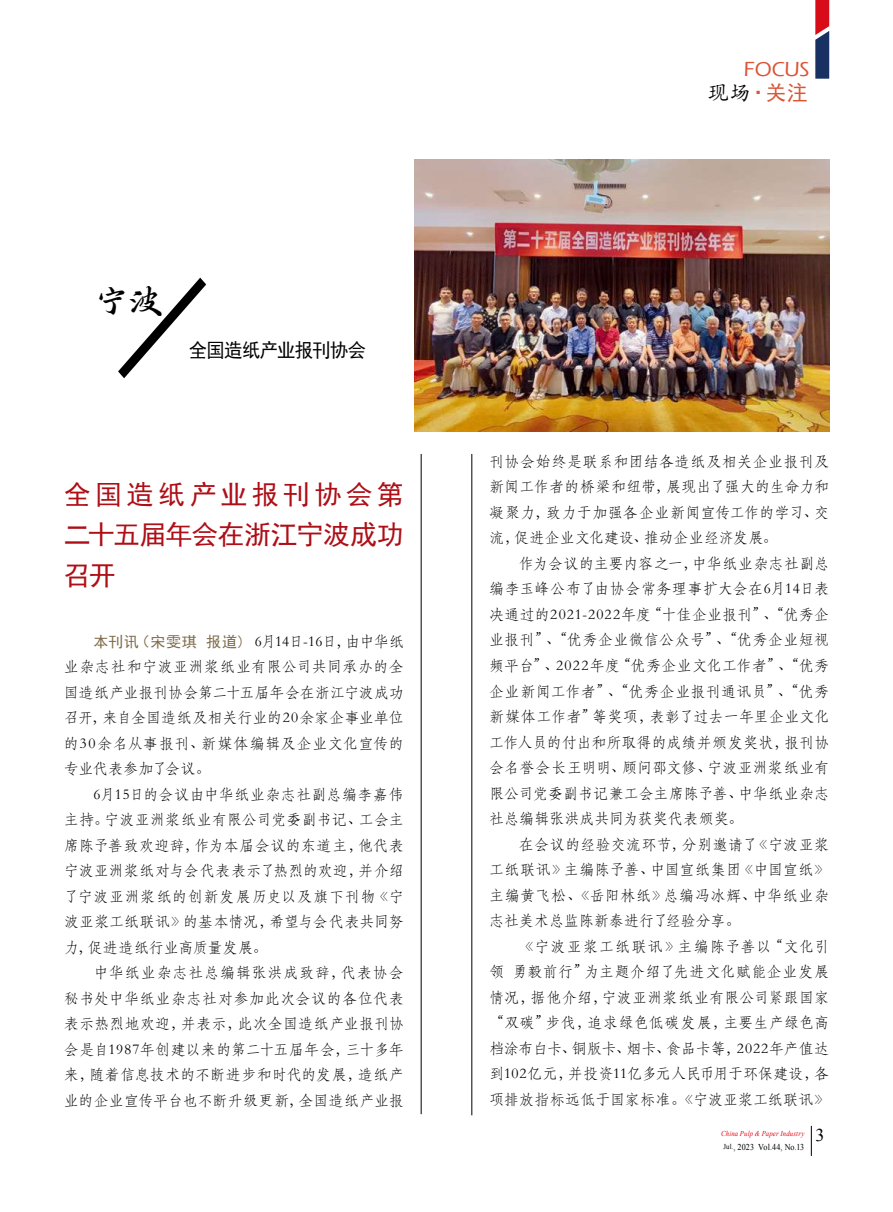
<style>
.page{position:relative;width:893px;height:1212px;background:#fff}
.page>*{position:absolute;margin:0;border:0;box-sizing:border-box;transform-origin:0 0}
.t1{font:36px "hongleixingshu";color:#000}
.t2{font:27px/40.5px "Sim Hei";letter-spacing:-.005em;color:#ae0e16;text-align:justify}
.t3{font:21px "Sim Hei";color:#db5435}
.t4{font:500 21px "Eras ITC";letter-spacing:-.015em;color:#db5435}
.t5{font:19.5px "Sim Hei";letter-spacing:-.035em;color:#000;scale:.94 1}
.t6{font:18px "Times New Roman";color:#000}
.t7{font:15px/25.5px "ST Fangsong";letter-spacing:.01em;color:#000;text-align:justify}
.t8{font:9px "Times New Roman";letter-spacing:.01em;color:#000;scale:.9 1}
.t9{font:italic 7.5px "Times New Roman";letter-spacing:.02em;color:#e60212;scale:.9 1}
.s1{font-family:"Sim Hei";color:#7d6b48}
.s2{font-family:"Kai Ti GB2312";color:#000}
.s3{font-size:7.5px}
</style>
<div class="page">
<hr style="left:421px;top:454px;width:1px;height:660px;background:#000">
<hr style="left:472px;top:454px;width:1px;height:661px;background:#000">
<svg style="left:118px;top:278px;width:88px;height:100px"></svg>
<img style="left:414px;top:159px;width:415px;height:273px">
<svg style="left:815px;top:0;width:14px;height:79px"></svg>
<hr style="left:811px;top:1126px;width:1px;height:30px;background:#000">
<h1 class="t1" style="left:94px;top:282px;width:70px">宁波</h1>
<h3 class="t5" style="left:189px;top:340px;width:190px">全国造纸产业报刊协会</h3>
<h2 class="t2" style="left:64px;top:474px;width:342px">全国造纸产业报刊协会第二十五届年会在浙江宁波成功召开</h2>
<p class="t7" style="left:64px;top:628px;width:342px;text-indent:30px"><span class="s1">本刊讯（宋雯琪 报道)</span> 6月14日-16日，由中华纸业杂志社和宁波亚洲浆纸业有限公司共同承办的全国造纸产业报刊协会第二十五届年会在浙江宁波成功召开，来自全国造纸及相关行业的20余家企事业单位的30余名从事报刊、新媒体编辑及企业文化宣传的专业代表参加了会议。</p>
<p class="t7" style="left:64px;top:781px;width:342px;text-indent:30px">6月15日的会议由中华纸业杂志社副总编李嘉伟主持。宁波亚洲浆纸业有限公司党委副书记、工会主席陈予善致欢迎辞，作为本届会议的东道主，他代表宁波亚洲浆纸对与会代表表示了热烈的欢迎，并介绍了宁波亚洲浆纸的创新发展历史以及旗下刊物《宁波亚浆工纸联讯》的基本情况，希望与会代表共同努力，促进造纸行业高质量发展。</p>
<p class="t7" style="left:64px;top:959px;width:342px;text-indent:30px">中华纸业杂志社总编辑张洪成致辞，代表协会秘书处中华纸业杂志社对参加此次会议的各位代表表示热烈地欢迎，并表示，此次全国造纸产业报刊协会是自1987年创建以来的第二十五届年会，三十多年来，随着信息技术的不断进步和时代的发展，造纸产业的企业宣传平台也不断升级更新，全国造纸产业报</p>
<h3 class="t4" style="left:744px;top:58px;width:67px">FOCUS</h3>
<h3 class="t3" style="left:708px;top:82px;width:101px"><span class="s2">现场</span>·关注</h3>
<p class="t7" style="left:489px;top:448px;width:342px">刊协会始终是联系和团结各造纸及相关企业报刊及新闻工作者的桥梁和纽带，展现出了强大的生命力和凝聚力，致力于加强各企业新闻宣传工作的学习、交流，促进企业文化建设、推动企业经济发展。</p>
<p class="t7" style="left:489px;top:550px;width:342px;text-indent:30px">作为会议的主要内容之一，中华纸业杂志社副总编李玉峰公布了由协会常务理事扩大会在6月14日表决通过的2021-2022年度“十佳企业报刊”、“优秀企业报刊”、“优秀企业微信公众号”、“优秀企业短视频平台”、2022年度“优秀企业文化工作者”、“优秀企业新闻工作者”、“优秀企业报刊通讯员”、“优秀新媒体工作者”等奖项，表彰了过去一年里企业文化工作人员的付出和所取得的成绩并颁发奖状，报刊协会名誉会长王明明、顾问邵文修、宁波亚洲浆纸业有限公司党委副书记兼工会主席陈予善、中华纸业杂志社总编辑张洪成共同为获奖代表颁奖。</p>
<p class="t7" style="left:489px;top:831px;width:342px;text-indent:30px">在会议的经验交流环节，分别邀请了《宁波亚浆工纸联讯》主编陈予善、中国宣纸集团《中国宣纸》主编黄飞松、《岳阳林纸》总编冯冰辉、中华纸业杂志社美术总监陈新泰进行了经验分享。</p>
<p class="t7" style="left:489px;top:933px;width:342px;text-indent:30px">《宁波亚浆工纸联讯》主编陈予善以“文化引领 勇毅前行”为主题介绍了先进文化赋能企业发展情况，据他介绍，宁波亚洲浆纸业有限公司紧跟国家“双碳”步伐，追求绿色低碳发展，主要生产绿色高档涂布白卡、铜版卡、烟卡、食品卡等，2022年产值达到102亿元，并投资11亿多元人民币用于环保建设，各项排放指标远低于国家标准。《宁波亚浆工纸联讯》</p>
<p class="t9" style="left:721px;top:1129px;width:94px">China Pulp &amp; Paper Industry</p>
<p class="t8" style="left:723px;top:1140px;width:91px"><span class="s3">Jul.</span>, 2023 Vol.44, No.13</p>
<p class="t6" style="left:815px;top:1123px;width:10px">3</p>
</div>
